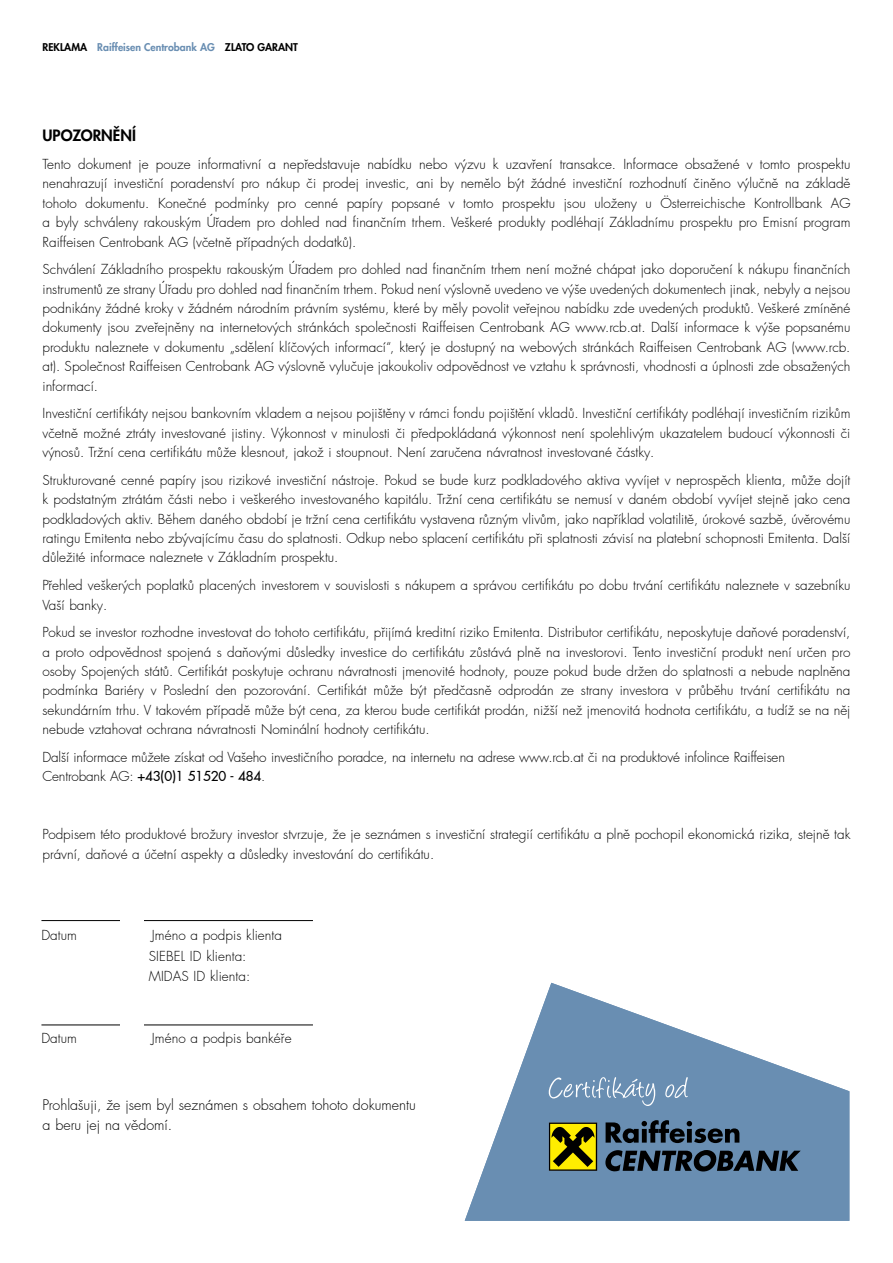
<style>
.page{position:relative;width:893px;height:1263px;background:#fff}
.page>*{position:absolute;margin:0;border:0;box-sizing:border-box;transform-origin:0 0}
.Disclaimer{font:800 15.3px "Futura LT Pro";color:#000}
.t1{font:300 14.25px/19.4px "Futura LT Pro";color:#000}
.Disclaimer-2{font:300 13.5px/19.4px "Futura LT Pro";color:#000;text-align:justify}
.Kopfzeile{font:800 10.5px "Futura LT Pro";color:#698eb2}
.s1{color:#000}
.s2{font-weight:500}
</style>
<div class="page">
<svg style="left:465px;top:983px;width:384px;height:238px;fill:#698eb2"></svg>
<hr style="left:41px;top:920px;width:272px;height:1px;background:#000">
<hr style="left:41px;top:1024px;width:272px;height:1px;background:#000">
<div style="left:120px;top:900px;width:24px;height:163px;background:#fff"></div>
<svg style="left:549px;top:1077px;width:139px;height:29px;background:#7d9dbc"></svg>
<svg style="left:549px;top:1122px;width:48px;height:49px"></svg>
<div style="left:550px;top:1124px;width:46px;height:45px;background:#ffed00"></div>
<svg style="left:551px;top:1127px;width:43px;height:40px"></svg>
<svg style="left:606px;top:1120px;width:133px;height:23px;background:#384c60"></svg>
<svg style="left:605px;top:1150px;width:196px;height:21px;background:#2e3e4e"></svg>
<p class="Kopfzeile" style="left:43px;top:39px;width:257px"><span class="s1">REKLAMA</span> Raiffeisen Centrobank AG <span class="s1">ZLATO GARANT</span></p>
<p class="Disclaimer" style="left:43px;top:124px;width:95px">UPOZORNĚNÍ</p>
<p class="Disclaimer-2" style="left:43px;top:155px;width:809px">Tento dokument je pouze informativní a nepředstavuje nabídku nebo výzvu k uzavření transakce. Informace obsažené v tomto prospektu nenahrazují investiční poradenství pro nákup či prodej investic, ani by nemělo být žádné investiční rozhodnutí činěno výlučně na základě tohoto dokumentu. Konečné podmínky pro cenné papíry popsané v tomto prospektu jsou uloženy u Österreichische Kontrollbank AG a byly schváleny rakouským Úřadem pro dohled nad finančním trhem. Veškeré produkty podléhají Základnímu prospektu pro Emisní program Raiffeisen Centrobank AG (včetně případných dodatků).</p>
<p class="Disclaimer-2" style="left:43px;top:260px;width:809px">Schválení Základního prospektu rakouským Úřadem pro dohled nad finančním trhem není možné chápat jako doporučení k nákupu finančních instrumentů ze strany Úřadu pro dohled nad finančním trhem. Pokud není výslovně uvedeno ve výše uvedených dokumentech jinak, nebyly a nejsou podnikány žádné kroky v žádném národním právním systému, které by měly povolit veřejnou nabídku zde uvedených produktů. Veškeré zmíněné dokumenty jsou zveřejněny na internetových stránkách společnosti Raiffeisen Centrobank AG www.rcb.at. Další informace k výše popsanému produktu naleznete v dokumentu „sdělení klíčových informací“, který je dostupný na webových stránkách Raiffeisen Centrobank AG (www.rcb. at). Společnost Raiffeisen Centrobank AG výslovně vylučuje jakoukoliv odpovědnost ve vztahu k správnosti, vhodnosti a úplnosti zde obsažených informací.</p>
<p class="Disclaimer-2" style="left:43px;top:404px;width:809px">Investiční certifikáty nejsou bankovním vkladem a nejsou pojištěny v rámci fondu pojištění vkladů. Investiční certifikáty podléhají investičním rizikům včetně možné ztráty investované jistiny. Výkonnost v minulosti či předpokládaná výkonnost není spolehlivým ukazatelem budoucí výkonnosti či výnosů. Tržní cena certifikátu může klesnout, jakož i stoupnout. Není zaručena návratnost investované částky.</p>
<p class="Disclaimer-2" style="left:43px;top:470px;width:809px">Strukturované cenné papíry jsou rizikové investiční nástroje. Pokud se bude kurz podkladového aktiva vyvíjet v neprospěch klienta, může dojít k podstatným ztrátám části nebo i veškerého investovaného kapitálu. Tržní cena certifikátu se nemusí v daném období vyvíjet stejně jako cena podkladových aktiv. Během daného období je tržní cena certifikátu vystavena různým vlivům, jako například volatilitě, úrokové sazbě, úvěrovému ratingu Emitenta nebo zbývajícímu času do splatnosti. Odkup nebo splacení certifikátu při splatnosti závisí na platební schopnosti Emitenta. Další důležité informace naleznete v Základním prospektu.</p>
<p class="Disclaimer-2" style="left:43px;top:576px;width:809px">Přehled veškerých poplatků placených investorem v souvislosti s nákupem a správou certifikátu po dobu trvání certifikátu naleznete v sazebníku<br>Vaší banky.</p>
<p class="Disclaimer-2" style="left:43px;top:623px;width:809px">Pokud se investor rozhodne investovat do tohoto certifikátu, přijímá kreditní riziko Emitenta. Distributor certifikátu, neposkytuje daňové poradenství, a proto odpovědnost spojená s daňovými důsledky investice do certifikátu zůstává plně na investorovi. Tento investiční produkt není určen pro osoby Spojených států. Certifikát poskytuje ochranu návratnosti jmenovité hodnoty, pouze pokud bude držen do splatnosti a nebude naplněna podmínka Bariéry v Poslední den pozorování. Certifikát může být předčasně odprodán ze strany investora v průběhu trvání certifikátu na sekundárním trhu. V takovém případě může být cena, za kterou bude certifikát prodán, nižší než jmenovitá hodnota certifikátu, a tudíž se na něj nebude vztahovat ochrana návratnosti Nominální hodnoty certifikátu.</p>
<p class="Disclaimer-2" style="left:43px;top:747px;width:744px">Další informace můžete získat od Vašeho investičního poradce, na internetu na adrese www.rcb.at či na produktové infolince Raiffeisen<br>Centrobank AG: <span class="s2">+43(0)1 51520 - 484</span>.</p>
<p class="Disclaimer-2" style="left:43px;top:825px;width:809px">Podpisem této produktové brožury investor stvrzuje, že je seznámen s investiční strategií certifikátu a plně pochopil ekonomická rizika, stejně tak právní, daňové a účetní aspekty a důsledky investování do certifikátu.</p>
<p class="Disclaimer-2" style="left:41px;top:926px;width:37px">Datum</p>
<p class="Disclaimer-2" style="left:152px;top:926px;width:132px">Jméno a podpis klienta</p>
<p class="Disclaimer-2" style="left:149px;top:946px;width:99px">SIEBEL ID klienta:</p>
<p class="Disclaimer-2" style="left:149px;top:967px;width:103px">MIDAS ID klienta:</p>
<p class="Disclaimer-2" style="left:41px;top:1028px;width:37px">Datum</p>
<p class="Disclaimer-2" style="left:152px;top:1028px;width:141px">Jméno a podpis bankéře</p>
<p class="t1" style="left:43px;top:1095px;width:375px">Prohlašuji, že jsem byl seznámen s obsahem tohoto dokumentu a beru jej na vědomí.</p>
</div>
